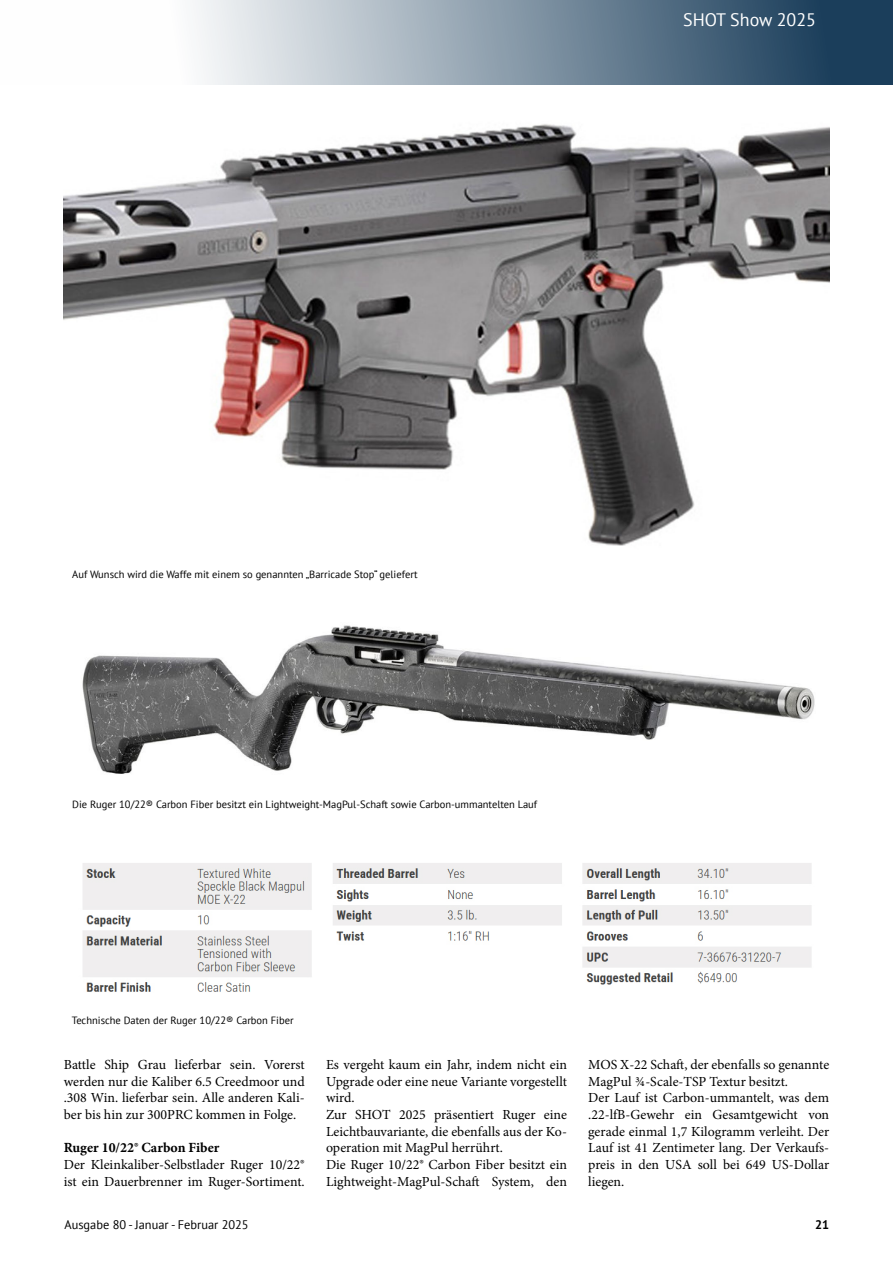
<style>
.page{position:relative;width:893px;height:1263px;background:#fff}
.page>*{position:absolute;margin:0;border:0;box-sizing:border-box;transform-origin:0 0}
.t1{font:18px "PT Sans";color:#fff}
.t2{font:13.8px/16.6px "Minion Pro";color:#000}
.t3{font:700 13.8px "Minion Pro";color:#000}
.t4{font:12.3px "PT Sans";color:#000}
.t5{font:700 12.3px "PT Sans";color:#000}
.t6{font:10.5px "PT Sans";color:#000}
</style>
<div class="page">
<svg style="left:195px;top:0;width:698px;height:85px;background:#7e92a2"></svg>
<img style="left:64px;top:124px;width:765px;height:422px">
<img style="left:82px;top:625px;width:733px;height:149px">
<img style="left:83px;top:863px;width:729px;height:129px">
<h1 class="t1" style="left:683px;top:8px;width:134px">SHOT Show 2025</h1>
<p class="t6" style="left:72px;top:567px;width:347px">Auf Wunsch wird die Waffe mit einem so genannten „Barricade Stop“ geliefert</p>
<p class="t6" style="left:72px;top:798px;width:466px">Die Ruger 10/22® Carbon Fiber besitzt ein Lightweight-MagPul-Schaft sowie Carbon-ummantelten Lauf</p>
<p class="t6" style="left:72px;top:1013px;width:223px">Technische Daten der Ruger 10/22® Carbon Fiber</p>
<p class="t2" style="left:64px;top:1056px;width:242px;text-align:justify">Battle Ship Grau lieferbar sein. Vorerst werden nur die Kaliber 6.5 Creedmoor und .308 Win. lieferbar sein. Alle anderen Kali&shy;ber bis hin zur 300PRC kommen in Folge.</p>
<p class="t3" style="left:64px;top:1138px;width:157px">Ruger 10/22® Carbon Fiber</p>
<p class="t2" style="left:64px;top:1156px;width:242px">Der Kleinkaliber-Selbstlader Ruger 10/22® ist ein Dauerbrenner im Ruger-Sortiment.</p>
<p class="t2" style="left:326px;top:1056px;width:242px">Es vergeht kaum ein Jahr, indem nicht ein Upgrade oder eine neue Variante vorgestellt wird.<br>Zur SHOT 2025 präsentiert Ruger eine Leichtbauvariante, die ebenfalls aus der Ko&shy;operation mit MagPul herrührt.<br>Die Ruger 10/22® Carbon Fiber besitzt ein Lightweight-MagPul-Schaft System, den</p>
<p class="t2" style="left:588px;top:1056px;width:242px">MOS X-22 Schaft, der ebenfalls so genannte MagPul ¾-Scale-TSP Textur besitzt.<br>Der Lauf ist Carbon-ummantelt, was dem .22-lfB-Gewehr ein Gesamtgewicht von gerade einmal 1,7 Kilogramm verleiht. Der Lauf ist 41 Zentimeter lang. Der Verkaufs&shy;preis in den USA soll bei 649 US-Dollar liegen.</p>
<p class="t4" style="left:64px;top:1217px;width:186px">Ausgabe 80 - Januar - Februar 2025</p>
<p class="t5" style="left:815px;top:1217px;width:16px">21</p>
</div>
